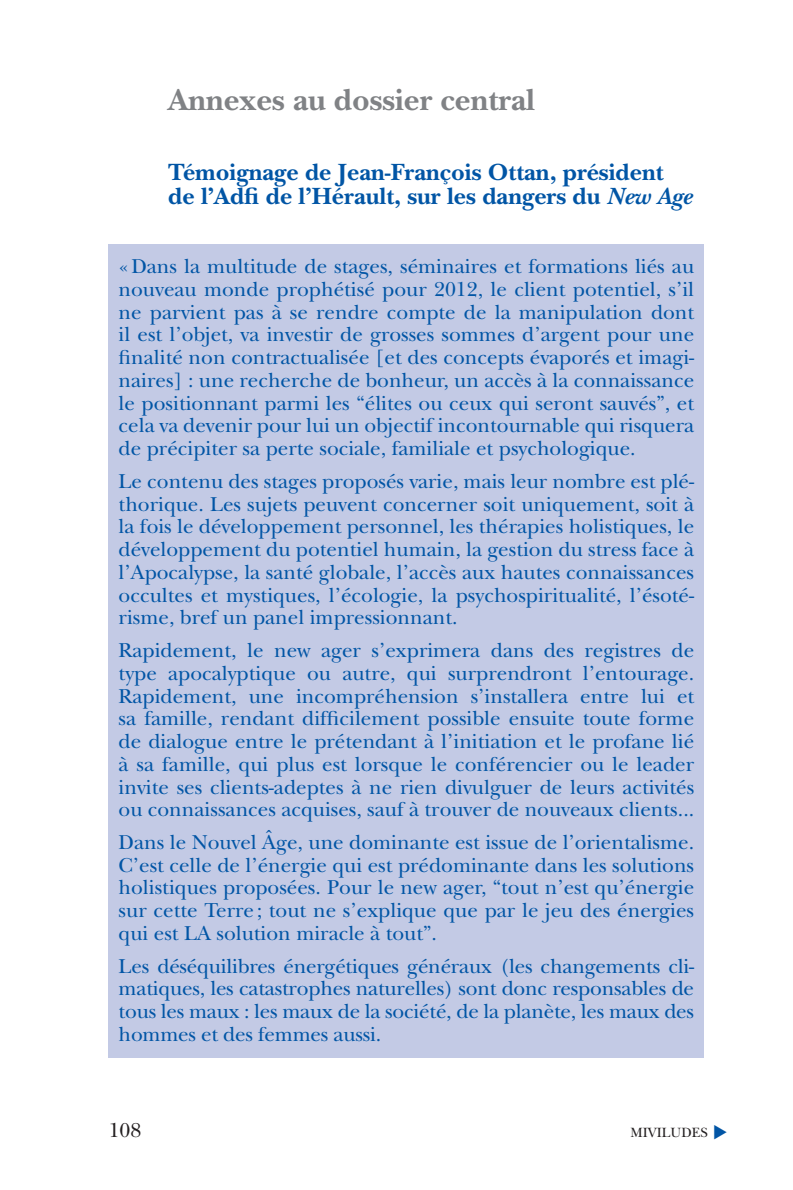
<style>
.page{position:relative;width:793px;height:1190px;background:#fff}
.page>*{position:absolute;margin:0;border:0;box-sizing:border-box;transform-origin:0 0}
.t1{font:700 31.5px "New Baskerville Std";color:#808285}
.t2{font:700 24.5px/24.5px "New Baskerville Std";color:#0155a5}
.t3{font:21px/22.8px "New Baskerville Std";color:#0155a5;text-align:justify}
.t4{font:21px "New Baskerville Std";color:#231f20}
.t5{font:14px "New Baskerville Std";color:#231f20}
.s1{font-style:italic}
</style>
<div class="page">
<div style="left:109px;top:244px;width:595px;height:813px;background:#c3cae5"></div>
<h1 class="t1" style="left:168px;top:82px;width:368px">Annexes au dossier central</h1>
<p class="t2" style="left:168px;top:159px;width:525px">Témoignage de Jean-François Ottan, président de l’Adfi de l’Hérault, sur les dangers du <span class="s1">New Age</span></p>
<p class="t3" style="left:119px;top:255px;width:577px">«Dans la multitude de stages, séminaires et formations liés au nouveau monde prophétisé pour 2012, le client potentiel, s’il ne parvient pas à se rendre compte de la manipulation dont il est l’objet, va investir de grosses sommes d’argent pour une finalité non contractualisée [et des concepts évaporés et imagi&shy;naires] : une recherche de bonheur, un accès à la connaissance le positionnant parmi les “élites ou ceux qui seront sauvés”, et cela va devenir pour lui un objectif incontournable qui risquera de précipiter sa perte sociale, familiale et psychologique.</p>
<p class="t3" style="left:119px;top:470px;width:577px">Le contenu des stages proposés varie, mais leur nombre est plé&shy;thorique. Les sujets peuvent concerner soit uniquement, soit à la fois le développement personnel, les thérapies holistiques, le développement du potentiel humain, la gestion du stress face à l’Apocalypse, la santé globale, l’accès aux hautes connaissances occultes et mystiques, l’écologie, la psychospiritualité, l’ésoté&shy;risme, bref un panel impressionnant.</p>
<p class="t3" style="left:119px;top:639px;width:577px">Rapidement, le new ager s’exprimera dans des registres de type apocalyptique ou autre, qui surprendront l’entourage.<br>Rapidement, une incompréhension s’installera entre lui et sa famille, rendant difficilement possible ensuite toute forme de dialogue entre le prétendant à l’initiation et le profane lié à sa famille, qui plus est lorsque le conférencier ou le leader invite ses clients-adeptes à ne rien divulguer de leurs activités ou connaissances acquises, sauf à trouver de nouveaux clients...</p>
<p class="t3" style="left:119px;top:831px;width:577px">Dans le Nouvel Âge, une dominante est issue de l’orientalisme.<br>C’est celle de l’énergie qui est prédominante dans les solutions holistiques proposées. Pour le new ager, “tout n’est qu’énergie sur cette terre ; tout ne s’explique que par le jeu des énergies qui est LA solution miracle à tout”.</p>
<p class="t3" style="left:119px;top:954px;width:577px">Les déséquilibres énergétiques généraux (les changements cli&shy;matiques, les catastrophes naturelles) sont donc responsables de tous les maux : les maux de la société, de la planète, les maux des hommes et des femmes aussi.</p>
<p class="t4" style="left:109px;top:1118px;width:34px">108</p>
<p class="t5" style="left:630px;top:1124px;width:79px">MIVILUDES</p>
</div>
